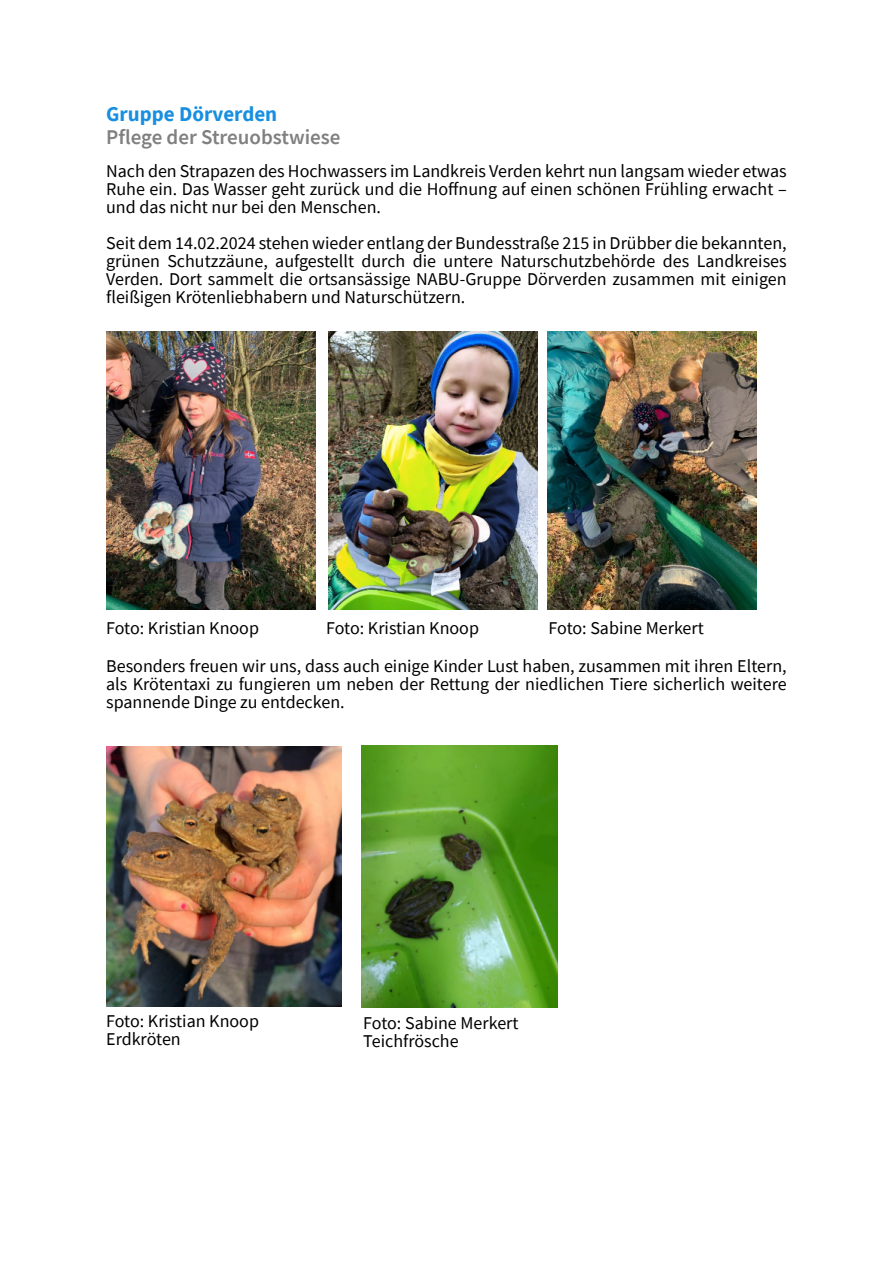
<style>
.page{position:relative;width:893px;height:1263px;background:#fff}
.page>*{position:absolute;margin:0;border:0;box-sizing:border-box;transform-origin:0 0}
.t1{font:600 21px "Source Sans Pro";color:#808080}
.t2{font:700 21px "Source Sans Pro";color:#188fe0}
.t3{font:18px/18px "Source Sans Pro";color:#000;text-align:justify}
</style>
<div class="page">
<img style="left:106px;top:331px;width:209px;height:279px">
<img style="left:328px;top:331px;width:210px;height:279px">
<img style="left:548px;top:331px;width:209px;height:279px">
<img style="left:106px;top:747px;width:236px;height:259px">
<img style="left:362px;top:746px;width:196px;height:261px">
<p class="t2" style="left:106px;top:105px;width:173px">Gruppe Dörverden</p>
<p class="t1" style="left:106px;top:128px;width:236px">Pflege der Streuobstwiese</p>
<p class="t3" style="left:106px;top:164px;width:682px">Nach den Strapazen des Hochwassers im Landkreis Verden kehrt nun langsam wieder etwas Ruhe ein. Das Wasser geht zurück und die Hoffnung auf einen schönen Frühling erwacht – und das nicht nur bei den Menschen.</p>
<p class="t3" style="left:106px;top:236px;width:682px">Seit dem 14.02.2024 stehen wieder entlang der Bundesstraße 215 in Drübber die bekannten, grünen Schutzzäune, aufgestellt durch die untere Naturschutzbehörde des Landkreises Verden. Dort sammelt die ortsansässige NABU-Gruppe Dörverden zusammen mit einigen fleißigen Krötenliebhabern und Naturschützern.</p>
<p class="t3" style="left:106px;top:620px;width:154px">Foto: Kristian Knoop</p>
<p class="t3" style="left:326px;top:620px;width:154px">Foto: Kristian Knoop</p>
<p class="t3" style="left:549px;top:620px;width:157px">Foto: Sabine Merkert</p>
<p class="t3" style="left:106px;top:658px;width:682px">Besonders freuen wir uns, dass auch einige Kinder Lust haben, zusammen mit ihren Eltern, als Krötentaxi zu fungieren um neben der Rettung der niedlichen Tiere sicherlich weitere spannende Dinge zu entdecken.</p>
<p class="t3" style="left:106px;top:1014px;width:154px">Foto: Kristian Knoop<br>Erdkröten</p>
<p class="t3" style="left:363px;top:1016px;width:157px">Foto: Sabine Merkert<br>Teichfrösche</p>
</div>
